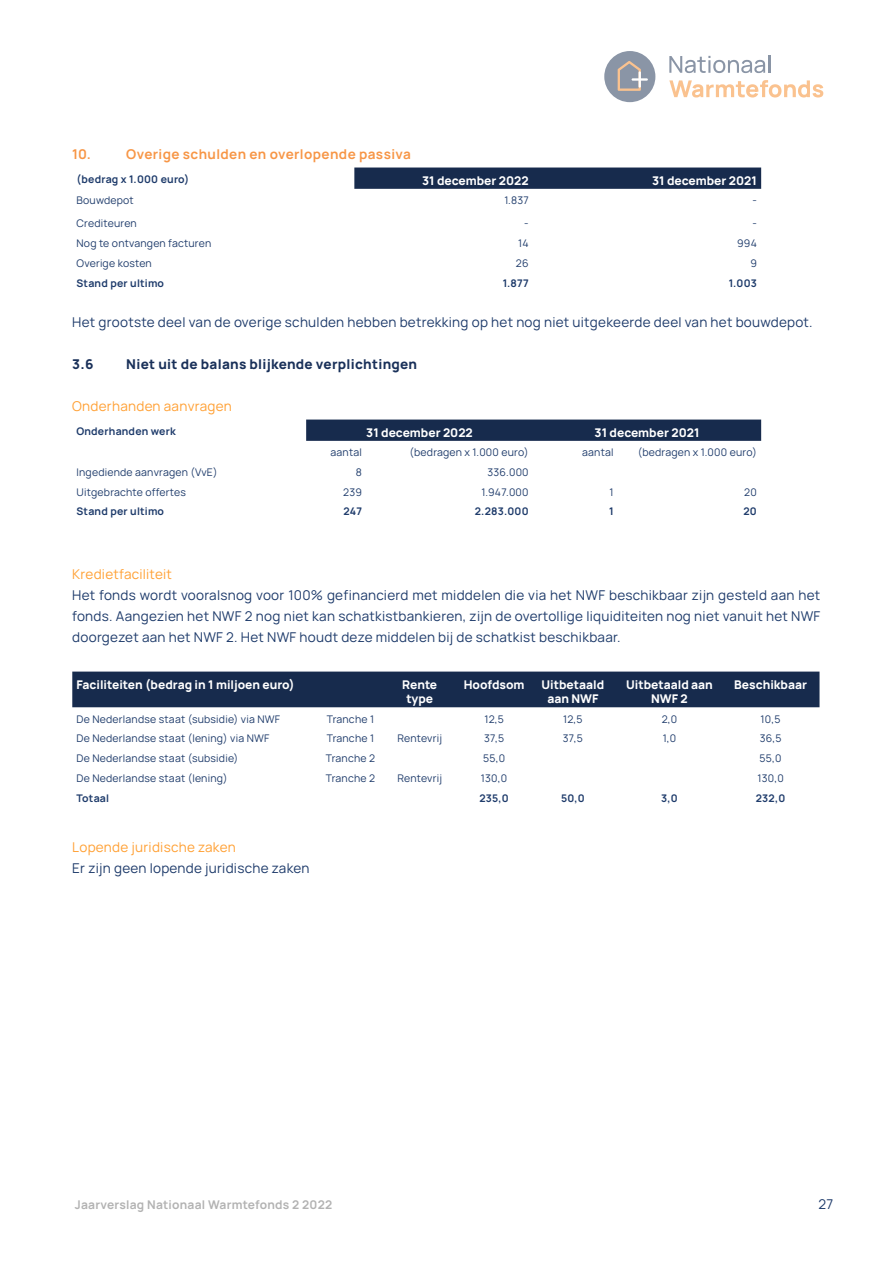
<style>
.page{position:relative;width:893px;height:1263px;background:#fff}
.page>*{position:absolute;margin:0;border:0;box-sizing:border-box;transform-origin:0 0}
.t1{font:13.5px/21px "Manrope";letter-spacing:.02em;color:#1d3a6a;text-align:justify}
.t2{font:13.5px "Manrope";letter-spacing:.02em;color:#ffa033}
.t3{font:800 13.5px "Manrope";letter-spacing:.02em;color:#193059}
.t4{font:700 13.5px "Manrope";letter-spacing:.03em;color:#f79646}
.t5{font:800 12px/14.4px "Manrope";color:#fff;text-align:center}
.t6{font:700 12px "Manrope";letter-spacing:.02em;color:#b2b2b2}
.t7{font:10.5px "Manrope";letter-spacing:.02em;color:#1d3a6a}
.t8{font:700 10.5px "Manrope";letter-spacing:.02em;color:#1d3a6a}
</style>
<div class="page">
<svg style="left:669px;top:80px;width:154px;height:18px"></svg>
<svg style="left:669px;top:56px;width:101px;height:17px"></svg>
<div style="left:604px;top:51px;width:51px;height:51px;background:#8a95a6;border-radius:50%"></div>
<svg style="left:618px;top:61px;width:30px;height:30px"></svg>
<div style="left:354px;top:168px;width:407px;height:21px;background:#172b4d"></div>
<div style="left:306px;top:420px;width:455px;height:21px;background:#172b4d"></div>
<div style="left:72px;top:672px;width:747px;height:35px;background:#172b4d"></div>
<p class="t4" style="left:72px;top:143px;width:20px">10.</p>
<p class="t4" style="left:126px;top:143px;width:286px">Overige schulden en overlopende passiva</p>
<p class="t8" style="left:77px;top:170px;width:114px">(bedrag x 1.000 euro)</p>
<p class="t5" style="left:422px;top:172px;width:108px">31 december 2022</p>
<p class="t5" style="left:652px;top:172px;width:106px">31 december 2021</p>
<p class="t7" style="left:77px;top:193px;width:59px">Bouwdepot</p>
<p class="t7" style="left:504px;top:193px;width:26px">1.837</p>
<p class="t7" style="left:752px;top:193px;width:6px">-</p>
<p class="t7" style="left:77px;top:216px;width:62px">Crediteuren</p>
<p class="t7" style="left:524px;top:216px;width:6px">-</p>
<p class="t7" style="left:752px;top:216px;width:6px">-</p>
<p class="t7" style="left:77px;top:235px;width:136px">Nog te ontvangen facturen</p>
<p class="t7" style="left:518px;top:235px;width:12px">14</p>
<p class="t7" style="left:737px;top:235px;width:21px">994</p>
<p class="t7" style="left:77px;top:255px;width:77px">Overige kosten</p>
<p class="t7" style="left:516px;top:255px;width:14px">26</p>
<p class="t7" style="left:750px;top:255px;width:8px">9</p>
<p class="t8" style="left:77px;top:274px;width:89px">Stand per ultimo</p>
<p class="t8" style="left:503px;top:274px;width:27px">1.877</p>
<p class="t8" style="left:729px;top:274px;width:30px">1.003</p>
<p class="t1" style="left:72px;top:311px;width:742px">Het grootste deel van de overige schulden hebben betrekking op het nog niet uitgekeerde deel van het bouwdepot.</p>
<p class="t3" style="left:72px;top:352px;width:23px">3.6</p>
<p class="t3" style="left:126px;top:352px;width:292px">Niet uit de balans blijkende verplichtingen</p>
<p class="t2" style="left:72px;top:396px;width:161px">Onderhanden aanvragen</p>
<p class="t8" style="left:77px;top:422px;width:101px">Onderhanden werk</p>
<p class="t5" style="left:366px;top:424px;width:108px">31 december 2022</p>
<p class="t5" style="left:595px;top:424px;width:106px">31 december 2021</p>
<p class="t7" style="left:331px;top:445px;width:33px">aantal</p>
<p class="t7" style="left:409px;top:445px;width:121px">(bedragen x 1.000 euro)</p>
<p class="t7" style="left:582px;top:445px;width:33px">aantal</p>
<p class="t7" style="left:638px;top:445px;width:121px">(bedragen x 1.000 euro)</p>
<p class="t7" style="left:77px;top:464px;width:143px">Ingediende aanvragen (VvE)</p>
<p class="t7" style="left:356px;top:464px;width:8px">8</p>
<p class="t7" style="left:487px;top:464px;width:43px">336.000</p>
<p class="t7" style="left:77px;top:484px;width:111px">Uitgebrachte offertes</p>
<p class="t7" style="left:343px;top:484px;width:20px">239</p>
<p class="t7" style="left:481px;top:484px;width:49px">1.947.000</p>
<p class="t7" style="left:610px;top:484px;width:6px">1</p>
<p class="t7" style="left:744px;top:484px;width:14px">20</p>
<p class="t8" style="left:77px;top:503px;width:89px">Stand per ultimo</p>
<p class="t8" style="left:343px;top:503px;width:20px">247</p>
<p class="t8" style="left:475px;top:503px;width:55px">2.283.000</p>
<p class="t8" style="left:609px;top:503px;width:6px">1</p>
<p class="t8" style="left:743px;top:503px;width:15px">20</p>
<p class="t2" style="left:72px;top:564px;width:101px">Kredietfaciliteit</p>
<p class="t1" style="left:72px;top:584px;width:750px">Het fonds wordt vooralsnog voor 100% gefinancierd met middelen die via het NWF beschikbaar zijn gesteld aan het fonds. Aangezien het NWF 2 nog niet kan schatkistbankieren, zijn de overtollige liquiditeiten nog niet vanuit het NWF doorgezet aan het NWF 2. Het NWF houdt deze middelen bij de schatkist beschikbaar.</p>
<p class="t5" style="left:77px;top:676px;width:220px">Faciliteiten (bedrag in 1 miljoen euro)</p>
<p class="t5" style="left:402px;top:676px;width:37px">Rente type</p>
<p class="t5" style="left:464px;top:676px;width:62px">Hoofdsom</p>
<p class="t5" style="left:541px;top:676px;width:64px">Uitbetaald aan NWF</p>
<p class="t5" style="left:626px;top:676px;width:88px">Uitbetaald aan<br>NWF 2</p>
<p class="t5" style="left:734px;top:676px;width:74px">Beschikbaar</p>
<p class="t7" style="left:77px;top:711px;width:205px">De Nederlandse staat (subsidie) via NWF</p>
<p class="t7" style="left:327px;top:711px;width:49px">Tranche 1</p>
<p class="t7" style="left:484px;top:711px;width:21px">12,5</p>
<p class="t7" style="left:563px;top:711px;width:21px">12,5</p>
<p class="t7" style="left:662px;top:711px;width:17px">2,0</p>
<p class="t7" style="left:761px;top:711px;width:21px">10,5</p>
<p class="t7" style="left:77px;top:731px;width:194px">De Nederlandse staat (lening) via NWF</p>
<p class="t7" style="left:327px;top:731px;width:49px">Tranche 1</p>
<p class="t7" style="left:397px;top:731px;width:46px">Rentevrij</p>
<p class="t7" style="left:484px;top:731px;width:21px">37,5</p>
<p class="t7" style="left:563px;top:731px;width:21px">37,5</p>
<p class="t7" style="left:663px;top:731px;width:15px">1,0</p>
<p class="t7" style="left:760px;top:731px;width:23px">36,5</p>
<p class="t7" style="left:77px;top:750px;width:163px">De Nederlandse staat (subsidie)</p>
<p class="t7" style="left:326px;top:750px;width:51px">Tranche 2</p>
<p class="t7" style="left:483px;top:750px;width:23px">55,0</p>
<p class="t7" style="left:760px;top:750px;width:23px">55,0</p>
<p class="t7" style="left:77px;top:770px;width:153px">De Nederlandse staat (lening)</p>
<p class="t7" style="left:326px;top:770px;width:51px">Tranche 2</p>
<p class="t7" style="left:397px;top:770px;width:46px">Rentevrij</p>
<p class="t7" style="left:481px;top:770px;width:28px">130,0</p>
<p class="t7" style="left:757px;top:770px;width:28px">130,0</p>
<p class="t8" style="left:77px;top:789px;width:34px">Totaal</p>
<p class="t8" style="left:479px;top:789px;width:31px">235,0</p>
<p class="t8" style="left:561px;top:789px;width:25px">50,0</p>
<p class="t8" style="left:661px;top:789px;width:18px">3,0</p>
<p class="t8" style="left:756px;top:789px;width:31px">232,0</p>
<p class="t2" style="left:72px;top:837px;width:165px">Lopende juridische zaken</p>
<p class="t1" style="left:72px;top:857px;width:239px">Er zijn geen lopende juridische zaken</p>
<p class="t6" style="left:75px;top:1195px;width:259px">Jaarverslag Nationaal Warmtefonds 2 2022</p>
<p class="t1" style="left:818px;top:1193px;width:16px">27</p>
</div>
